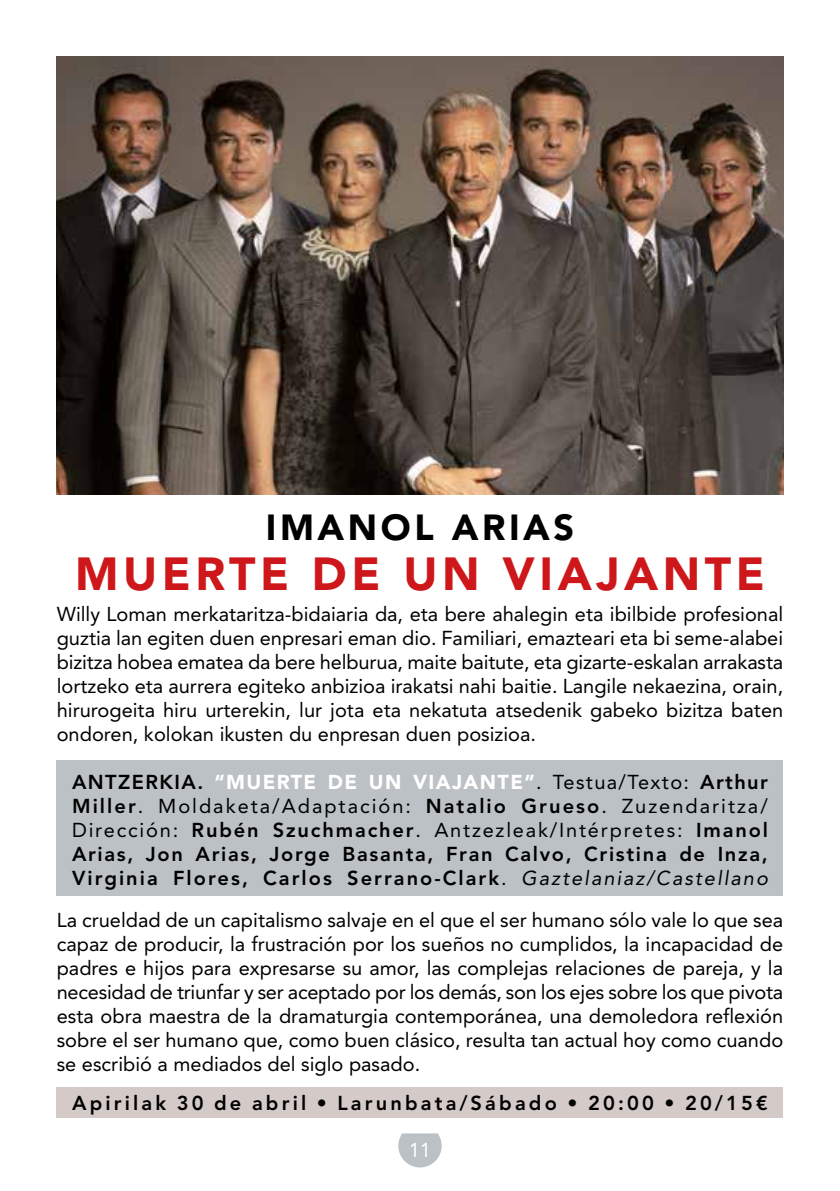
<style>
.page{position:relative;width:840px;height:1191px;background:#fff}
.page>*{position:absolute;margin:0;border:0;box-sizing:border-box;transform-origin:0 0}
.t1{font:900 46px "Avenir LT Std";letter-spacing:.1em;color:#cd171a}
.t2{font:900 36px "Avenir LT Std";letter-spacing:.1em;color:#000}
.t3{font:20px/24px "Avenir LT Std";color:#000;text-align:justify}
.t4{font:800 20px/24px "Avenir LT Std";letter-spacing:.1em;color:#000;text-align:justify}
.t5{font:800 20px "Avenir LT Std";letter-spacing:.16em;color:#000}
.t6{font:20px "Avenir LT Std";color:#fff}
.s1{font-weight:900;color:#fff}
.s2{font-weight:400}
.s3{font-weight:400;font-style:italic}
</style>
<div class="page">
<svg style="left:398px;top:1133px;width:43px;height:34px"></svg>
<div style="left:57px;top:1086px;width:725px;height:31px;background:#d4cac8"></div>
<div style="left:57px;top:760px;width:725px;height:135px;background:#bbc1c5"></div>
<img style="left:57px;top:57px;width:725px;height:437px">
<h2 class="t2" style="left:265px;top:505px;width:310px">IMANOL ARIAS</h2>
<h1 class="t1" style="left:75px;top:546px;width:691px">MUERTE DE UN VIAJANTE</h1>
<p class="t3" style="left:57px;top:602px;width:727px">Willy Loman merkataritza-bidaiaria da, eta bere ahalegin eta ibilbide profesional guztia lan egiten duen enpresari eman dio. Familiari, emazteari eta bi seme-alabei bizitza hobea ematea da bere helburua, maite baitute, eta gizarte-eskalan arrakasta lortzeko eta aurrera egiteko anbizioa irakatsi nahi baitie. Langile nekaezina, orain, hirurogeita hiru urterekin, lur jota eta nekatuta atsedenik gabeko bizitza baten ondoren, kolokan ikusten du enpresan duen posizioa.</p>
<p class="t4" style="left:72px;top:770px;width:697px">ANTZERKIA. <span class="s1">“MUERTE DE UN VIAJANTE”</span><span class="s2">. Testua/Texto:</span> Arthur Miller<span class="s2">. Moldaketa/Adaptación:</span> Natalio Grueso<span class="s2">. Zuzendaritza/ Dirección:</span> Rubén Szuchmacher<span class="s2">. Antzezleak/Intérpretes:</span> Imanol Arias, Jon Arias, Jorge Basanta, Fran Calvo, Cristina de Inza, Virginia Flores, Carlos Serrano-Clark<span class="s2">.</span> <span class="s3">Gaztelaniaz/Castellano</span></p>
<p class="t3" style="left:57px;top:908px;width:727px">La crueldad de un capitalismo salvaje en el que el ser humano sólo vale lo que sea capaz de producir, la frustración por los sueños no cumplidos, la incapacidad de padres e hijos para expresarse su amor, las complejas relaciones de pareja, y la necesidad de triunfar y ser aceptado por los demás, son los ejes sobre los que pivota esta obra maestra de la dramaturgia contemporánea, una demoledora reflexión sobre el ser humano que, como buen clásico, resulta tan actual hoy como cuando se escribió a mediados del siglo pasado.</p>
<p class="t5" style="left:72px;top:1090px;width:697px">Apirilak 30 de abril • Larunbata/Sábado • 20:00 • 20/15€</p>
<p class="t6" style="left:408px;top:1138px;width:24px">11</p>
</div>
